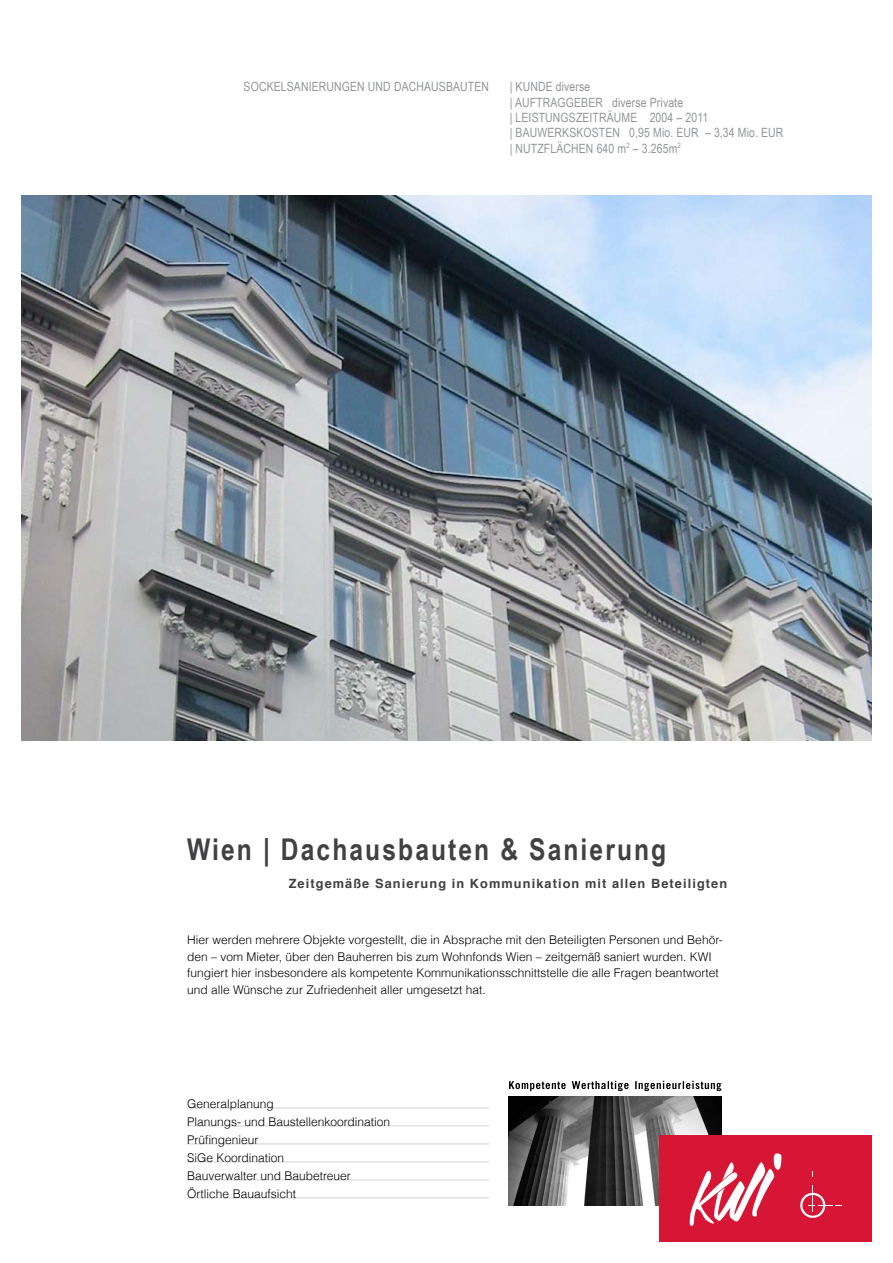
<style>
.page{position:relative;width:893px;height:1263px;background:#fff}
.page>*{position:absolute;margin:0;border:0;box-sizing:border-box;transform-origin:0 0}
.t1{font:700 30px "Arial Narrow";letter-spacing:.07em;color:#414042}
.t2{font:12.75px/15.3px "Arial Narrow";letter-spacing:.01em;color:#939598}
.t3{font:700 12.75px "Helvetica";letter-spacing:.085em;color:#414042}
.t4{font:300 12px/18px "Helvetica";color:#000}
</style>
<div class="page">
<img style="left:509px;top:1097px;width:212px;height:108px">
<div style="left:659px;top:1135px;width:211px;height:107px;background:#d71635"></div>
<svg style="left:690px;top:1153px;width:92px;height:73px"></svg>
<svg style="left:800px;top:1186px;width:42px;height:32px"></svg>
<svg style="left:509px;top:1081px;width:212px;height:10px"></svg>
<hr style="left:187px;top:1108px;width:302px;height:1px;background:#d1d3d4">
<hr style="left:187px;top:1126px;width:302px;height:1px;background:#d1d3d4">
<hr style="left:187px;top:1144px;width:302px;height:1px;background:#d1d3d4">
<hr style="left:187px;top:1162px;width:302px;height:1px;background:#d1d3d4">
<hr style="left:187px;top:1180px;width:302px;height:1px;background:#d1d3d4">
<hr style="left:187px;top:1198px;width:302px;height:1px;background:#d1d3d4">
<img style="left:21px;top:196px;width:851px;height:545px">
<p class="t2" style="left:244px;top:79px;width:247px">SOCKELSANIERUNGEN UND DACHAUSBAUTEN</p>
<p class="t2" style="left:510px;top:79px;width:200px">| KUNDE DIVERSE<br>| AUFTRAGGEBER DIVERSE PRIVATE<br>| LEISTUNGSZEITRÄUME 2004 – 2011 | BAUWERKSKOSTEN 0,95 MIO. EUR</p>
<p class="t2" style="left:705px;top:125px;width:65px">– 3,34 MIO. EUR</p>
<p class="t2" style="left:510px;top:140px;width:173px">| N UTZFLÄCHEN 640 M<sup>2</sup> – 3.265M<sup>2</sup></p>
<h1 class="t1" style="left:187px;top:826px;width:481px">Wien | Dachausbauten &amp; Sanierung</h1>
<p class="t3" style="left:289px;top:873px;width:440px">Zeitgemäße Sanierung in Kommunikation mit allen Beteiligten</p>
<p class="t4" style="left:187px;top:932px;width:537px;line-height:16.5px">Hier werden mehrere Objekte vorgestellt, die in Absprache mit den Beteiligten Personen und Behör&shy;den – vom Mieter, über den Bauherren bis zum Wohnfonds Wien – zeitgemäß saniert wurden. KWI fungiert hier insbesondere als kompetente Kommunikationsschnittstelle die alle Fragen beantwortet und alle Wünsche zur Zufriedenheit aller umgesetzt hat.</p>
<p class="t4" style="left:187px;top:1094px;width:205px">Generalplanung<br>Planungs- und Baustellenkoordination<br>Prüfingenieur<br>SiGe Koordination<br>Bauverwalter und Baubetreuer<br>Örtliche Bauaufsicht</p>
</div>
